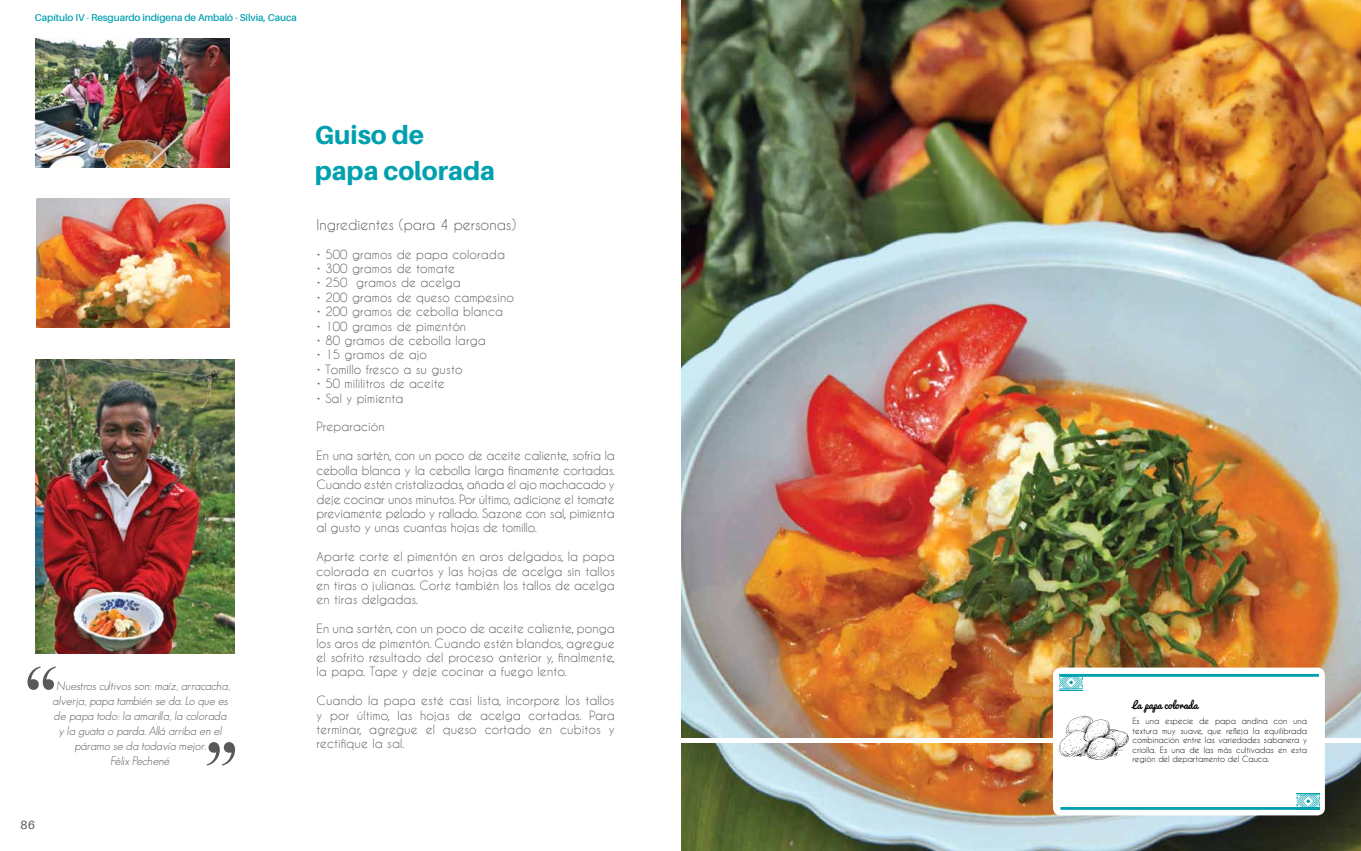
<style>
.page{position:relative;width:1361px;height:851px;background:#fff}
.page>*{position:absolute;margin:0;border:0;box-sizing:border-box;transform-origin:0 0}
.t1{font:800 26px/36px "Aileron";color:#00a0af}
.t2{font:14px "Caviar Dreams";color:#58595b}
.t3{font:12px/14.4px "Caviar Dreams";letter-spacing:.01em;color:#58595b;text-align:justify}
.t4{font:italic 300 12px/15px "Geosans";color:#58595b;text-align:center}
.t5{font:12px "Aileron";color:#58595b}
.t6{font:600 10px "Aileron";letter-spacing:-.01em;color:#00a0af}
.t7{font:10px "Pacifico";color:#000}
.t8{font:8px/9.6px "Caviar Dreams";color:#000;text-align:justify}
</style>
<div class="page">
<img style="left:681px;top:0;width:680px;height:850px">
<hr style="left:677px;top:738px;width:684px;height:4px;background:#fff">
<div style="left:1053px;top:667px;width:272px;height:148px;background:#fff;border-radius:7px"></div>
<img style="left:37px;top:198px;width:193px;height:130px">
<img style="left:36px;top:39px;width:194px;height:129px">
<svg style="left:28px;top:666px;width:28px;height:23px"></svg>
<svg style="left:207px;top:742px;width:28px;height:23px"></svg>
<hr style="left:1060px;top:806px;width:260px;height:3px;background:#00a0af">
<svg style="left:1296px;top:793px;width:24px;height:14px"></svg>
<hr style="left:1059px;top:673px;width:260px;height:3px;background:#00a0af">
<svg style="left:1059px;top:673px;width:23px;height:18px"></svg>
<svg style="left:1059px;top:715px;width:69px;height:44px"></svg>
<img style="left:35px;top:360px;width:199px;height:293px">
<p class="t6" style="left:35px;top:12px;width:263px">Capítulo IV - Resguardo indígena de Ambaló - Silvia, Cauca</p>
<p class="t4" style="left:53px;top:677px;width:179px">Nuestros cultivos son: maíz, arracacha, alverja, papa también se da. Lo que es de papa todo: la amarilla, la colorada y la guata o parda. Allá arriba en el páramo se da todavía mejor.<br>Félix Pechené</p>
<p class="t5" style="left:20px;top:818px;width:16px">86</p>
<h1 class="t1" style="left:315px;top:117px;width:182px">Guiso de<br>papa colorada</h1>
<p class="t2" style="left:317px;top:216px;width:201px">Ingredientes (para 4 personas)</p>
<p class="t3" style="left:317px;top:246px;width:190px">• 500 gramos de papa colorada</p>
<p class="t3" style="left:317px;top:261px;width:140px">• 300 gramos de tomate</p>
<p class="t3" style="left:317px;top:275px;width:146px">• 250 gramos de acelga</p>
<p class="t3" style="left:317px;top:290px;width:199px">• 200 gramos de queso campesino</p>
<p class="t3" style="left:317px;top:304px;width:188px">• 200 gramos de cebolla blanca</p>
<p class="t3" style="left:317px;top:318px;width:151px">• 100 gramos de pimentón</p>
<p class="t3" style="left:317px;top:333px;width:171px">• 80 gramos de cebolla larga</p>
<p class="t3" style="left:317px;top:347px;width:112px">• 15 gramos de ajo</p>
<p class="t3" style="left:317px;top:362px;width:147px">• Tomillo fresco a su gusto</p>
<p class="t3" style="left:317px;top:376px;width:130px">• 50 mililitros de aceite</p>
<p class="t3" style="left:317px;top:390px;width:88px">• Sal y pimienta</p>
<p class="t3" style="left:317px;top:419px;width:70px">Preparación</p>
<p class="t3" style="left:317px;top:448px;width:300px">En una sartén, con un poco de aceite caliente, sofría la cebolla blanca y la cebolla larga finamente cortadas.<br>Cuando estén cristalizadas, añada el ajo machacado y deje cocinar unos minutos. Por último, adicione el tomate previamente pelado y rallado. Sazone con sal, pimienta al gusto y unas cuantas hojas de tomillo.</p>
<p class="t3" style="left:317px;top:549px;width:300px">Aparte corte el pimentón en aros delgados, la papa colorada en cuartos y las hojas de acelga sin tallos en tiras o julianas. Corte también los tallos de acelga en tiras delgadas.</p>
<p class="t3" style="left:317px;top:621px;width:300px">En una sartén, con un poco de aceite caliente, ponga los aros de pimentón. Cuando estén blandos, agregue el sofrito resultado del proceso anterior y, finalmente, la papa. Tape y deje cocinar a fuego lento.</p>
<p class="t3" style="left:317px;top:693px;width:300px">Cuando la papa esté casi lista, incorpore los tallos y por último, las hojas de acelga cortadas. Para terminar, agregue el queso cortado en cubitos y rectifique la sal.</p>
<p class="t7" style="left:1132px;top:700px;width:67px">La papa colorada</p>
<p class="t8" style="left:1132px;top:716px;width:176px">Es una especie de papa andina con una textura muy suave, que refleja la equilibrada combinación entre las variedades sabanera y criolla. Es una de las más cultivadas en esta región del departamento del Cauca.</p>
</div>
